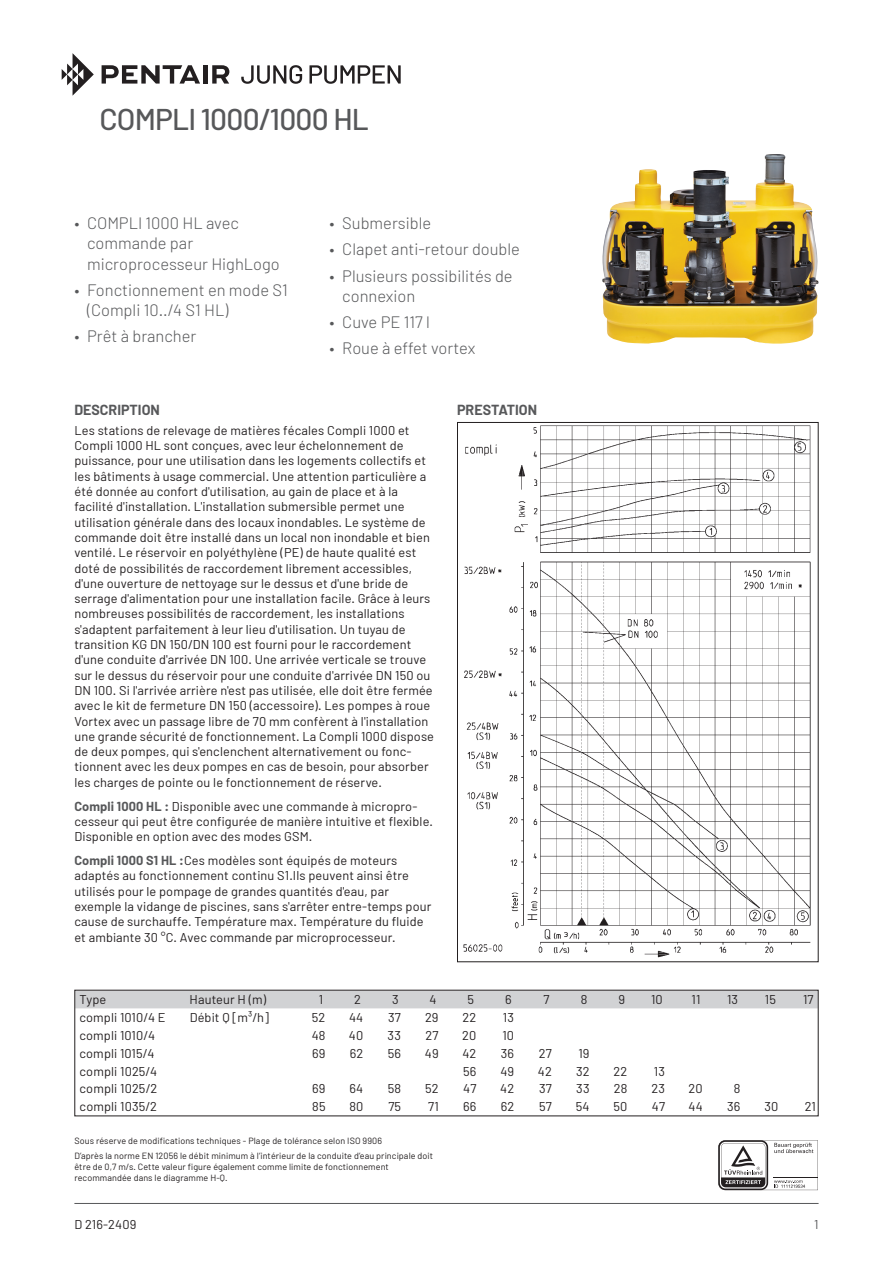
<style>
.page{position:relative;width:893px;height:1263px;background:#fff}
.page>*{position:absolute;margin:0;border:0;box-sizing:border-box;transform-origin:0 0}
.t1{font:500 30px "Barlow";letter-spacing:-.025em;color:#57585a}
.t2{font:300 16.5px/20.2px "Barlow";color:#57585a}
.t3{font:700 14.25px "Barlow";color:#57585a}
.t4{font:12.75px/15.3px "Barlow";letter-spacing:.01em;color:#231f20}
.t5{font:12.75px "Barlow";color:#57585a}
.t6{font:9px/15px "Barlow";letter-spacing:.01em;color:#231f20}
.s1{font-weight:700;color:#57585a}
</style>
<div class="page">
<hr style="left:74px;top:1203px;width:745px;height:1px;background:#57585a">
<img style="left:602px;top:154px;width:217px;height:190px">
<img style="left:463px;top:425px;width:348px;height:533px">
<div style="left:76px;top:992px;width:741px;height:16px;background:#d1d2d4"></div>
<svg style="left:718px;top:1140px;width:100px;height:50px"></svg>
<svg style="left:241px;top:65px;width:61px;height:19px"></svg>
<svg style="left:309px;top:65px;width:92px;height:19px"></svg>
<svg style="left:62px;top:53px;width:32px;height:43px"></svg>
<svg style="left:102px;top:65px;width:98px;height:19px"></svg>
<hr style="left:203px;top:65px;width:4px;height:19px;background:#231f20">
<svg style="left:212px;top:65px;width:17px;height:19px"></svg>
<h1 class="t1" style="left:99px;top:101px;width:271px">COMPLI 1000/1000 HL</h1>
<p class="t2" style="left:87px;top:213px;width:194px;text-indent:-13px">• COMPLI 1000 HL avec commande par microprocesseur HighLogo</p>
<p class="t2" style="left:87px;top:279px;width:202px;text-indent:-13px">• Fonctionnement en mode S1 (Compli 10../4 S1 HL)</p>
<p class="t2" style="left:74px;top:326px;width:124px">• Prêt à brancher</p>
<p class="t3" style="left:74px;top:401px;width:87px">DESCRIPTION</p>
<p class="t2" style="left:330px;top:213px;width:103px">• Submersible</p>
<p class="t2" style="left:330px;top:239px;width:192px">• Clapet anti-retour double</p>
<p class="t2" style="left:342px;top:265px;width:172px;text-indent:-13px">• Plusieurs possibilités de connexion</p>
<p class="t2" style="left:330px;top:311px;width:102px">• Cuve PE 117 l</p>
<p class="t2" style="left:330px;top:338px;width:147px">• Roue à effet vortex</p>
<p class="t3" style="left:457px;top:401px;width:81px">PRESTATION</p>
<p class="t4" style="left:74px;top:422px;width:361px">Les stations de relevage de matières fécales Compli 1000 et Compli 1000 HL sont conçues, avec leur échelonnement de puissance, pour une utilisation dans les logements collectifs et les bâtiments à usage commercial. Une attention particulière a été donnée au confort d'utilisation, au gain de place et à la facilité d'installation. L'installation submersible permet une utilisation générale dans des locaux inondables. Le système de commande doit être installé dans un local non inondable et bien ventilé. Le réservoir en polyéthylène (PE) de haute qualité est doté de possibilités de raccordement librement accessibles, d'une ouverture de nettoyage sur le dessus et d'une bride de serrage d'alimentation pour une installation facile. Grâce à leurs nombreuses possibilités de raccordement, les installations s'adaptent parfaitement à leur lieu d'utilisation. Un tuyau de transition KG DN 150/DN 100 est fourni pour le raccordement d'une conduite d'arrivée DN 100. Une arrivée verticale se trouve sur le dessus du réservoir pour une conduite d'arrivée DN 150 ou DN 100. Si l'arrivée arrière n'est pas utilisée, elle doit être fermée avec le kit de fermeture DN 150 (accessoire). Les pompes à roue Vortex avec un passage libre de 70 mm confèrent à l'installation une grande sécurité de fonctionnement. La Compli 1000 dispose de deux pompes, qui s'enclenchent alternativement ou fonc&shy;tionnent avec les deux pompes en cas de besoin, pour absorber les charges de pointe ou le fonctionnement de réserve.</p>
<p class="t4" style="left:74px;top:798px;width:360px"><span class="s1">Compli 1000 HL :</span> Disponible avec une commande à micropro&shy;cesseur qui peut être configurée de manière intuitive et flexible.<br>Disponible en option avec des modes GSM.</p>
<p class="t4" style="left:74px;top:852px;width:358px"><span class="s1">Compli 1000 S1 HL :</span>Ces modèles sont équipés de moteurs adaptés au fonctionnement continu S1.Ils peuvent ainsi être utilisés pour le pompage de grandes quantités d'eau, par exemple la vidange de piscines, sans s'arrêter entre-temps pour cause de surchauffe. Température max. Température du fluide et ambiante 30 °C. Avec commande par microprocesseur.</p>
<p class="t4" style="left:79px;top:991px;width:28px">Type</p>
<p class="t4" style="left:190px;top:991px;width:78px">Hauteur H (m)</p>
<p class="t4" style="left:319px;top:991px;width:6px">1</p>
<p class="t4" style="left:354px;top:991px;width:8px">2</p>
<p class="t4" style="left:392px;top:991px;width:8px">3</p>
<p class="t4" style="left:429px;top:991px;width:9px">4</p>
<p class="t4" style="left:468px;top:991px;width:8px">5</p>
<p class="t4" style="left:505px;top:991px;width:8px">6</p>
<p class="t4" style="left:544px;top:991px;width:8px">7</p>
<p class="t4" style="left:581px;top:991px;width:8px">8</p>
<p class="t4" style="left:618px;top:991px;width:8px">9</p>
<p class="t4" style="left:651px;top:991px;width:13px">10</p>
<p class="t4" style="left:691px;top:991px;width:10px">11</p>
<p class="t4" style="left:727px;top:991px;width:13px">13</p>
<p class="t4" style="left:765px;top:991px;width:13px">15</p>
<p class="t4" style="left:803px;top:991px;width:12px">17</p>
<p class="t4" style="left:79px;top:1009px;width:88px">compli 1010/4 E</p>
<p class="t4" style="left:190px;top:1009px;width:81px">Débit Q [m³/h]</p>
<p class="t4" style="left:312px;top:1009px;width:15px">52</p>
<p class="t4" style="left:349px;top:1009px;width:16px">44</p>
<p class="t4" style="left:388px;top:1009px;width:14px">37</p>
<p class="t4" style="left:425px;top:1009px;width:15px">29</p>
<p class="t4" style="left:463px;top:1009px;width:15px">22</p>
<p class="t4" style="left:503px;top:1009px;width:13px">13</p>
<p class="t4" style="left:79px;top:1027px;width:77px">compli 1010/4</p>
<p class="t4" style="left:312px;top:1027px;width:15px">48</p>
<p class="t4" style="left:349px;top:1027px;width:16px">40</p>
<p class="t4" style="left:388px;top:1027px;width:15px">33</p>
<p class="t4" style="left:426px;top:1027px;width:14px">27</p>
<p class="t4" style="left:462px;top:1027px;width:16px">20</p>
<p class="t4" style="left:502px;top:1027px;width:13px">10</p>
<p class="t4" style="left:80px;top:1045px;width:76px">compli 1015/4</p>
<p class="t4" style="left:312px;top:1045px;width:15px">69</p>
<p class="t4" style="left:350px;top:1045px;width:15px">62</p>
<p class="t4" style="left:388px;top:1045px;width:15px">56</p>
<p class="t4" style="left:425px;top:1045px;width:15px">49</p>
<p class="t4" style="left:462px;top:1045px;width:15px">42</p>
<p class="t4" style="left:501px;top:1045px;width:15px">36</p>
<p class="t4" style="left:539px;top:1045px;width:14px">27</p>
<p class="t4" style="left:578px;top:1045px;width:13px">19</p>
<p class="t4" style="left:80px;top:1063px;width:79px">compli 1025/4</p>
<p class="t4" style="left:463px;top:1063px;width:15px">56</p>
<p class="t4" style="left:500px;top:1063px;width:15px">49</p>
<p class="t4" style="left:538px;top:1063px;width:15px">42</p>
<p class="t4" style="left:576px;top:1063px;width:15px">32</p>
<p class="t4" style="left:613px;top:1063px;width:15px">22</p>
<p class="t4" style="left:654px;top:1063px;width:13px">13</p>
<p class="t4" style="left:80px;top:1081px;width:79px">compli 1025/2</p>
<p class="t4" style="left:312px;top:1081px;width:15px">69</p>
<p class="t4" style="left:350px;top:1081px;width:15px">64</p>
<p class="t4" style="left:388px;top:1081px;width:15px">58</p>
<p class="t4" style="left:425px;top:1081px;width:15px">52</p>
<p class="t4" style="left:463px;top:1081px;width:15px">47</p>
<p class="t4" style="left:500px;top:1081px;width:15px">42</p>
<p class="t4" style="left:539px;top:1081px;width:14px">37</p>
<p class="t4" style="left:576px;top:1081px;width:15px">33</p>
<p class="t4" style="left:614px;top:1081px;width:15px">28</p>
<p class="t4" style="left:652px;top:1081px;width:15px">23</p>
<p class="t4" style="left:689px;top:1081px;width:16px">20</p>
<p class="t4" style="left:734px;top:1081px;width:8px">8</p>
<p class="t4" style="left:80px;top:1099px;width:79px">compli 1035/2</p>
<p class="t4" style="left:312px;top:1099px;width:15px">85</p>
<p class="t4" style="left:349px;top:1099px;width:15px">80</p>
<p class="t4" style="left:388px;top:1099px;width:14px">75</p>
<p class="t4" style="left:428px;top:1099px;width:12px">71</p>
<p class="t4" style="left:463px;top:1099px;width:15px">66</p>
<p class="t4" style="left:501px;top:1099px;width:15px">62</p>
<p class="t4" style="left:539px;top:1099px;width:14px">57</p>
<p class="t4" style="left:576px;top:1099px;width:15px">54</p>
<p class="t4" style="left:613px;top:1099px;width:15px">50</p>
<p class="t4" style="left:652px;top:1099px;width:15px">47</p>
<p class="t4" style="left:689px;top:1099px;width:16px">44</p>
<p class="t4" style="left:727px;top:1099px;width:15px">36</p>
<p class="t4" style="left:764px;top:1099px;width:15px">30</p>
<p class="t4" style="left:805px;top:1099px;width:13px">21</p>
<p class="t6" style="left:74px;top:1133px;width:360px">Sous réserve de modifications techniques - Plage de tolérance selon ISO 9906<br>D’après la norme EN 12056 le débit minimum à l’intérieur de la conduite d’eau principale doit</p>
<p class="t6" style="left:74px;top:1161px;width:316px;line-height:10.8px">être de 0,7 m/s. Cette valeur figure également comme limite de fonctionnement recommandée dans le diagramme H-Q.</p>
<p class="t4" style="left:74px;top:1216px;width:63px">D 216-2409</p>
<p class="t5" style="left:814px;top:1216px;width:6px">1</p>
</div>
